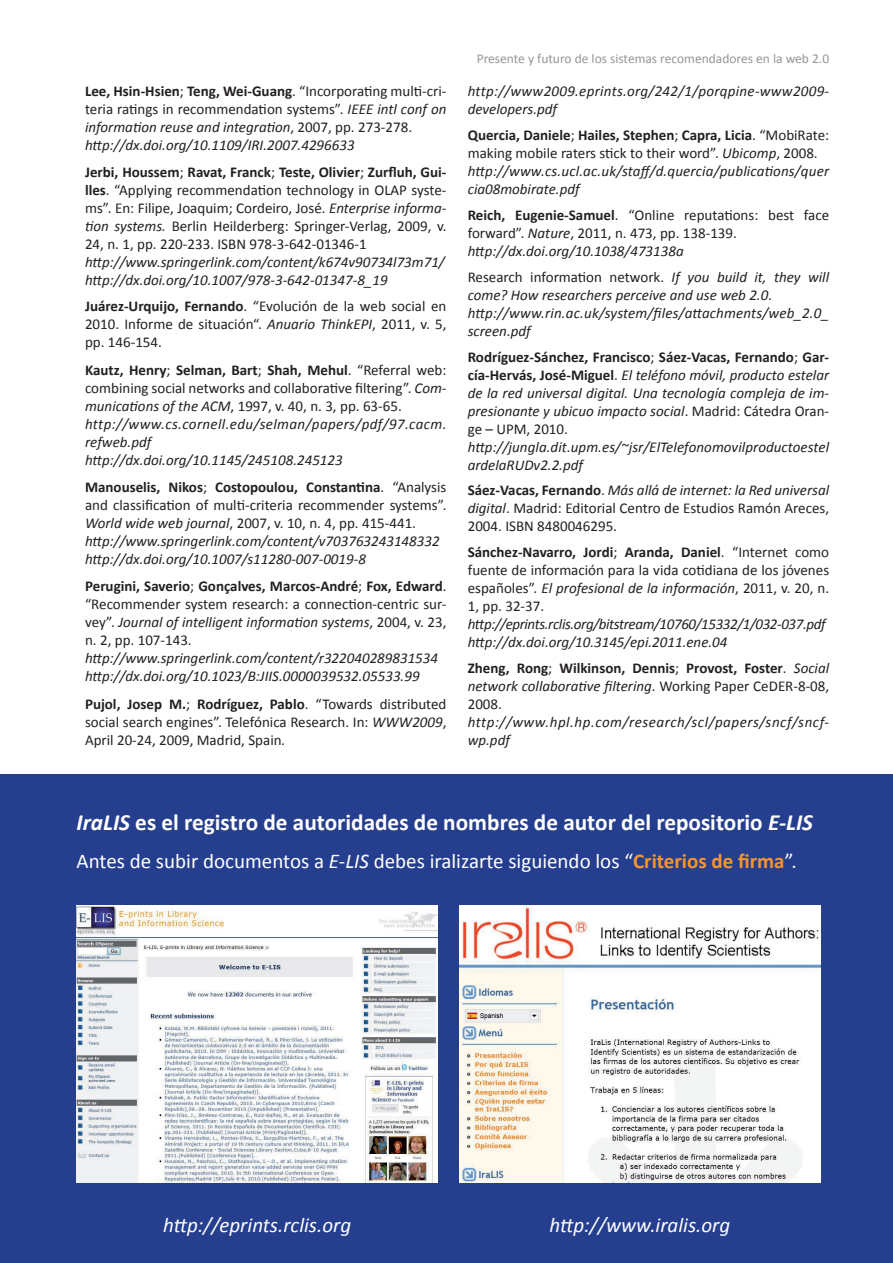
<style>
.page{position:relative;width:893px;height:1263px;background:#fff}
.page>*{position:absolute;margin:0;border:0;box-sizing:border-box;transform-origin:0 0}
.t1{font:700 23.25px "Calibri";color:#fff}
.t2{font:21px "Calibri";color:#fff}
.t3{font:italic 21px "Calibri";color:#fff}
.t4{font:italic 15px/18px "Calibri";color:#231f20}
.t5{font:15px/18px "Calibri";color:#231f20;text-align:justify}
.t6{font:700 15px/18px "Calibri";color:#231f20;text-align:justify}
.t7{font:italic 15px/18px "Calibri";letter-spacing:-.025em;color:#231f20}
.t8{font:italic 15px/18px "Calibri";letter-spacing:.02em;color:#231f20}
.t9{font:italic 15px/18px "Calibri";letter-spacing:.035em;color:#231f20}
.t10{font:13.5px "Calibri";color:#939598}
.s1{font-weight:700;font-style:normal}
.s2{font-style:normal}
.s3{font-weight:700}
.s4{font-style:italic}
.s5{font-weight:400}
.s6{font-weight:400;font-style:italic}
.s7{font-weight:700;color:#f7952c}
</style>
<div class="page">
<div style="left:0;top:774px;width:893px;height:489px;background:#253f8e"></div>
<img style="left:77px;top:906px;width:361px;height:276px">
<img style="left:459px;top:906px;width:362px;height:276px">
<p class="t4" style="left:85px;top:82px;width:363px"><span class="s1">Lee, Hsin-Hsien</span><span class="s2">;</span> <span class="s1">Teng, Wei-Guang</span><span class="s2">. “Incorporating multi-cri&shy;teria ratings in recommendation systems”.</span> IEEE intl conf on information reuse and integration<span class="s2">, 2007, pp. 273-278. </span>http://dx.doi.org/10.1109/IRI.2007.4296633</p>
<p class="t5" style="left:85px;top:163px;width:363px"><span class="s3">Jerbi, Houssem</span>; <span class="s3">Ravat, Franck</span>; <span class="s3">Teste, Olivier</span>; <span class="s3">Zurfluh, Gui&shy;lles</span>. “Applying recommendation technology in OLAP syste&shy;ms”. En: Filipe, Joaquim; Cordeiro, José. <span class="s4">Enterprise informa&shy;tion systems.</span> Berlin Heilderberg: Springer-Verlag, 2009, v.<br>24, n. 1, pp. 220-233. ISBN 978-3-642-01346-1</p>
<p class="t4" style="left:85px;top:252px;width:361px">http://www.springerlink.com/content/k674v90734l73m71/ http://dx.doi.org/10.1007/978-3-642-01347-8_19</p>
<p class="t5" style="left:85px;top:297px;width:363px"><span class="s3">Juárez-Urquijo, Fernando</span>. “Evolución de la web social en 2010. Informe de situación“. <span class="s4">Anuario ThinkEPI</span>, 2011, v. 5, pp. 146-154.</p>
<p class="t4" style="left:85px;top:360px;width:363px"><span class="s1">Kautz, Henry</span><span class="s2">;</span> <span class="s1">Selman, Bart</span><span class="s2">;</span> <span class="s1">Shah, Mehul</span><span class="s2">. “Referral web: combining social networks and collaborative filtering”.</span> Com&shy;munications of the ACM<span class="s2">, 1997, v. 40, n. 3, pp. 63-65. </span>http://www.cs.cornell.edu/selman/papers/pdf/97.cacm. refweb.pdf<br>http://dx.doi.org/10.1145/245108.245123</p>
<p class="t4" style="left:85px;top:477px;width:363px"><span class="s1">Manouselis, Nikos</span><span class="s2">;</span> <span class="s1">Costopoulou, Constantina</span><span class="s2">. “Analysis and classification of multi-criteria recommender systems”.<br></span>World wide web journal<span class="s2">, 2007, v. 10, n. 4, pp. 415-441. </span>http://www.springerlink.com/content/v703763243148332 http://dx.doi.org/10.1007/s11280-007-0019-8</p>
<p class="t5" style="left:85px;top:577px;width:363px"><span class="s3">Perugini, Saverio</span>; <span class="s3">Gonçalves, Marcos-André</span>; <span class="s3">Fox, Edward</span>. “Recommender system research: a connection-centric sur&shy;vey”. <span class="s4">Journal of intelligent information systems</span>, 2004, v. 23, n. 2, pp. 107-143.</p>
<p class="t4" style="left:85px;top:649px;width:355px">http://www.springerlink.com/content/r322040289831534 http://dx.doi.org/10.1023/B:JIIS.0000039532.05533.99</p>
<p class="t5" style="left:85px;top:695px;width:363px"><span class="s3">Pujol, Josep M.</span>; <span class="s3">Rodríguez, Pablo</span>. “Towards distributed social search engines”. Telefónica Research. In: <span class="s4">WWW2009</span>, April 20-24, 2009, Madrid, Spain<span class="s4">.</span></p>
<p class="t10" style="left:477px;top:50px;width:354px">Presente y futuro de los sistemas recomendadores en la web 2.0</p>
<p class="t8" style="left:468px;top:82px;width:363px">http://www2009.eprints.org/242/1/porqpine-www2009- developers.pdf</p>
<p class="t4" style="left:468px;top:125px;width:363px"><span class="s1">Quercia, Daniele</span><span class="s2">;</span> <span class="s1">Hailes, Stephen</span><span class="s2">;</span> <span class="s1">Capra, Licia</span><span class="s2">. “MobiRate: making mobile raters stick to their word”.</span> Ubicomp<span class="s2">, 2008. </span>http://www.cs.ucl.ac.uk/staff/d.quercia/publications/quer cia08mobirate.pdf</p>
<p class="t5" style="left:468px;top:206px;width:363px;text-align:left"><span class="s3">Reich, Eugenie-Samuel</span>. “Online reputations: best face forward”. <span class="s4">Nature</span>, 2011, n. 473, pp. 138-139. <span class="s4">http://dx.doi.org/10.1038/473138a</span></p>
<p class="t4" style="left:468px;top:268px;width:363px"><span class="s2">Research information network.</span> If you build it, they will come? How researchers perceive and use web 2.0<span class="s2">. </span>http://www.rin.ac.uk/system/files/attachments/web_2.0_ screen.pdf</p>
<p class="t4" style="left:468px;top:347px;width:363px;text-align:justify"><span class="s1">Rodríguez-Sánchez, Francisco</span><span class="s2">;</span> <span class="s1">Sáez-Vacas, Fernando</span><span class="s2">;</span> <span class="s1">Gar&shy;cía-Hervás, José-Miguel</span><span class="s2">.</span> El teléfono móvil, producto estelar de la red universal digital. Una tecnología compleja de im&shy;presionante y ubicuo impacto social<span class="s2">. Madrid: Cátedra Oran&shy;ge – UPM, 2010.</span></p>
<p class="t4" style="left:468px;top:437px;width:363px">http://jungla.dit.upm.es/~jsr/ElTelefonomovilproductoestel ardelaRUDv2.2.pdf</p>
<p class="t5" style="left:468px;top:481px;width:363px"><span class="s3">Sáez-Vacas, Fernando</span>. <span class="s4">Más allá de internet: la Red universal digital</span>. Madrid: Editorial Centro de Estudios Ramón Areces, 2004. ISBN 8480046295.</p>
<p class="t5" style="left:468px;top:543px;width:363px"><span class="s3">Sánchez-Navarro, Jordi</span>; <span class="s3">Aranda, Daniel</span>. “Internet como fuente de información para la vida cotidiana de los jóvenes españoles”. <span class="s4">El profesional de la información</span>, 2011, v. 20, n.<br>1, pp. 32-37.</p>
<p class="t7" style="left:468px;top:615px;width:359px">http://eprints.rclis.org/bitstream/10760/15332/1/032-037.pdf http://dx.doi.org/10.3145/epi.2011.ene.04</p>
<p class="t6" style="left:468px;top:659px;width:363px">Zheng, Rong<span class="s5">;</span> Wilkinson, Dennis<span class="s5">;</span> Provost, Foster<span class="s5">.</span> <span class="s6">Social network collaborative filtering</span><span class="s5">. Working Paper CeDER-8-08, 2008.</span></p>
<p class="t9" style="left:468px;top:712px;width:363px">http://www.hpl.hp.com/research/scl/papers/sncf/sncf&shy;wp.pdf</p>
<h1 class="t1" style="left:77px;top:807px;width:738px"><span class="s4">IraLIS</span> es el registro de autoridades de nombres de autor del repositorio <span class="s4">E-LIS</span></h1>
<h2 class="t2" style="left:77px;top:847px;width:722px">Antes de subir documentos a <span class="s4">E-LIS</span> debes iralizarte siguiendo los “<span class="s7">Criterios de firma</span>”.</h2>
<h2 class="t3" style="left:163px;top:1211px;width:189px">http://eprints.rclis.org</h2>
<h2 class="t3" style="left:550px;top:1211px;width:182px">http://www.iralis.org</h2>
</div>
